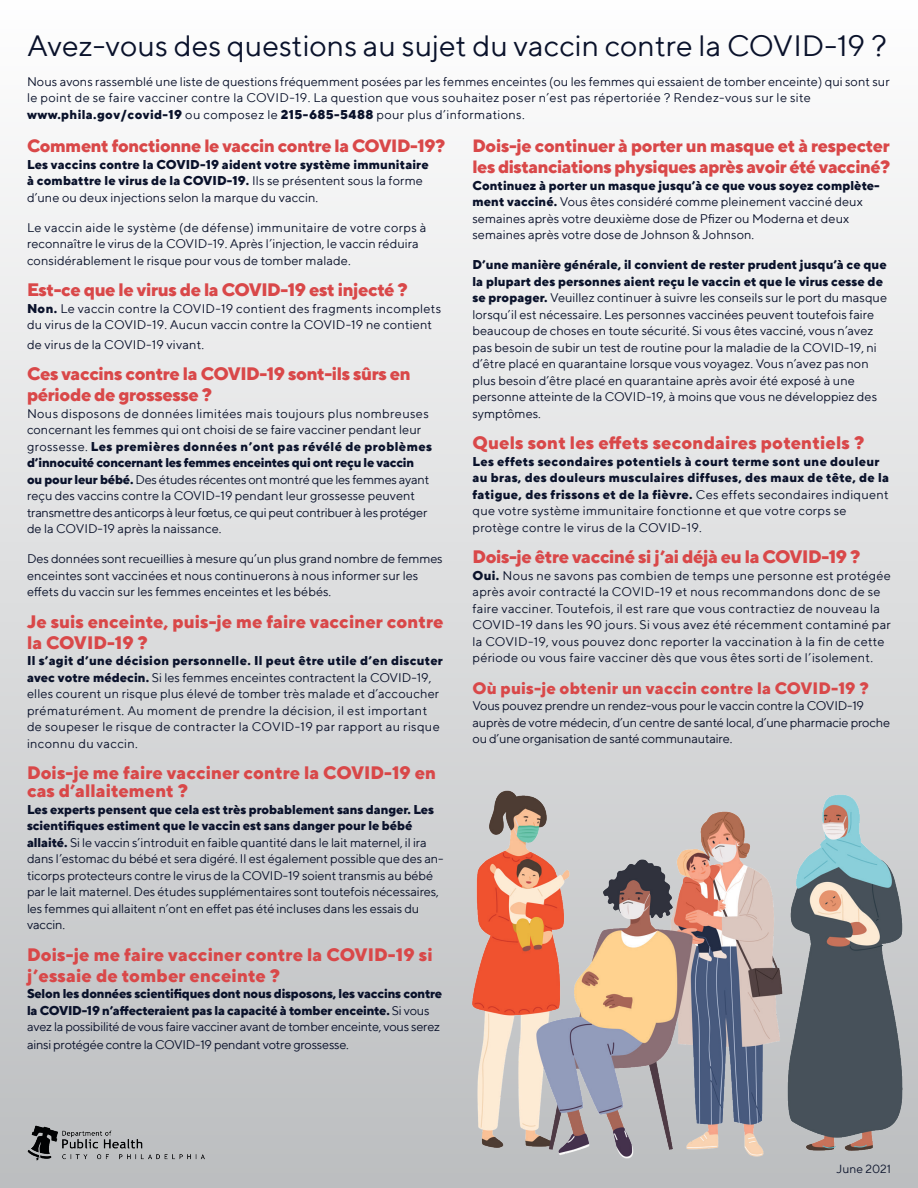
<style>
.page{position:relative;width:918px;height:1188px;background:#fff}
.page>*{position:absolute;margin:0;border:0;box-sizing:border-box;transform-origin:0 0}
.t1{font:30px "TT Norms";color:#0a122b}
.t2{font:800 18px/21px "TT Norms";color:#d94849}
.t3{font:800 18px/21px "TT Norms";letter-spacing:-.025em;color:#d94849}
.t4{font:800 17.85px/21px "TT Norms";letter-spacing:-.025em;color:#d94849}
.t5{font:800 16.5px "TT Norms";letter-spacing:.005em;color:#d94849}
.t6{font:12.75px/16.5px "TT Norms";color:#0a122b}
.t7{font:800 12.75px/16.5px "TT Norms";letter-spacing:.005em;color:#0a122b}
.t8{font:12.75px/16.5px "TT Norms";letter-spacing:.02em;color:#0a122b}
.t9{font:12.75px/16.5px "TT Norms";letter-spacing:.025em;color:#0a122b}
.t10{font:800 12.75px/16.5px "TT Norms";letter-spacing:-.02em;color:#0a122b}
.t11{font:12.75px "TT Norms";letter-spacing:-.02em;color:#0a122b}
.t12{font:12px "TT Norms";color:#0e162e}
.s1{font-weight:800}
.s2{font-weight:400}
</style>
<div class="page">
<div style="left:0;top:0;width:918px;height:1188px;background:linear-gradient(to bottom,#fefefe,#bcbec0)"></div>
<img style="left:472px;top:790px;width:432px;height:371px">
<img style="left:27px;top:1125px;width:189px;height:36px">
<p class="t1" style="left:27px;top:27px;width:861px">Avez-vous des questions au sujet du vaccin contre la COVID-19 ?</p>
<p class="t6" style="left:27px;top:73px;width:864px">Nous avons rassemblé une liste de questions fréquemment posées par les femmes enceintes (ou les femmes qui essaient de tomber enceinte) qui sont sur le point de se faire vacciner contre la COVID-19. La question que vous souhaitez poser n’est pas répertoriée ? Rendez-vous sur le site <span class="s1">www.phila.gov/covid-19</span> ou composez le <span class="s1">215-685-5488</span> pour plus d’informations.</p>
<p class="t4" style="left:27px;top:135px;width:420px">Comment fonctionne le vaccin contre la COVID-19?</p>
<p class="t7" style="left:27px;top:156px;width:403px">Les vaccins contre la COVID-19 aident votre système immunitaire à combattre le virus de la COVID-19. <span class="s2">Ils se présentent sous la forme d’une ou deux injections selon la marque du vaccin.</span></p>
<p class="t6" style="left:27px;top:219px;width:401px">Le vaccin aide le système (de défense) immunitaire de votre corps à reconnaître le virus de la COVID-19. Après l’injection, le vaccin réduira considérablement le risque pour vous de tomber malade.</p>
<p class="t3" style="left:27px;top:279px;width:382px">Est-ce que le virus de la COVID-19 est injecté ?</p>
<p class="t6" style="left:27px;top:300px;width:416px"><span class="s1">Non.</span> Le vaccin contre la COVID-19 contient des fragments incomplets du virus de la COVID-19. Aucun vaccin contre la COVID-19 ne contient</p>
<p class="t6" style="left:27px;top:336px;width:179px">de virus de la COVID-19 vivant.</p>
<p class="t3" style="left:27px;top:363px;width:385px">Ces vaccins contre la COVID-19 sont-ils sûrs en période de grossesse ?</p>
<p class="t6" style="left:27px;top:405px;width:407px">Nous disposons de données limitées mais toujours plus nombreuses concernant les femmes qui ont choisi de se faire vacciner pendant leur grossesse. <span class="s1">Les premières données n’ont pas révélé de problèmes d’innocuité concernant les femmes enceintes qui ont reçu le vaccin ou pour leur bébé.</span> Des études récentes ont montré que les femmes ayant reçu des vaccins contre la COVID-19 pendant leur grossesse peuvent transmettre des anticorps à leur fœtus, ce qui peut contribuer à les protéger de la COVID-19 après la naissance.</p>
<p class="t6" style="left:27px;top:550px;width:417px">Des données sont recueillies à mesure qu’un plus grand nombre de femmes enceintes sont vaccinées et nous continuerons à nous informer sur les effets du vaccin sur les femmes enceintes et les bébés.</p>
<p class="t2" style="left:27px;top:611px;width:418px">Je suis enceinte, puis-je me faire vacciner contre la COVID-19 ?</p>
<p class="t9" style="left:27px;top:652px;width:418px"><span class="s1">Il s’agit d’une décision personnelle. Il peut être utile d’en discuter avec votre médecin.</span> Si les femmes enceintes contractent la COVID-19, elles courent un risque plus élevé de tomber très malade et d’accoucher prématurément. Au moment de prendre la décision, il est important de soupeser le risque de contracter la COVID-19 par rapport au risque inconnu du vaccin.</p>
<p class="t2" style="left:27px;top:764px;width:411px;line-height:18px">Dois-je me faire vacciner contre la COVID-19 en cas d’allaitement ?</p>
<p class="t6" style="left:27px;top:801px;width:418px"><span class="s1">Les experts pensent que cela est très probablement sans danger. Les scientifiques estiment que le vaccin est sans danger pour le bébé allaité.</span> Si le vaccin s’introduit en faible quantité dans le lait maternel, il ira dans l’estomac du bébé et sera digéré. Il est également possible que des an&shy;ticorps protecteurs contre le virus de la COVID-19 soient transmis au bébé par le lait maternel. Des études supplémentaires sont toutefois nécessaires, les femmes qui allaitent n’ont en effet pas été incluses dans les essais du vaccin.</p>
<p class="t2" style="left:27px;top:944px;width:407px">Dois-je me faire vacciner contre la COVID-19 si j’essaie de tomber enceinte ?</p>
<p class="t10" style="left:27px;top:985px;width:417px">Selon les données scientifiques dont nous disposons, les vaccins contre la COVID-19 n’affecteraient pas la capacité à tomber enceinte. <span class="s2">Si vous avez la possibilité de vous faire vacciner avant de tomber enceinte, vous serez</span></p>
<p class="t11" style="left:27px;top:1037px;width:324px">ainsi protégée contre la COVID-19 pendant votre grossesse.</p>
<p class="t4" style="left:472px;top:135px;width:419px">Dois-je continuer à porter un masque et à respecter les distanciations physiques après avoir été vacciné?</p>
<p class="t6" style="left:472px;top:177px;width:409px"><span class="s1">Continuez à porter un masque jusqu’à ce que vous soyez complète&shy;ment vacciné.</span> Vous êtes considéré comme pleinement vacciné deux semaines après votre deuxième dose de Pfizer ou Moderna et deux semaines après votre dose de Johnson &amp; Johnson.</p>
<p class="t6" style="left:472px;top:256px;width:416px"><span class="s1">D’une manière générale, il convient de rester prudent jusqu’à ce que la plupart des personnes aient reçu le vaccin et que le virus cesse de se propager.</span> Veuillez continuer à suivre les conseils sur le port du masque lorsqu’il est nécessaire. Les personnes vaccinées peuvent toutefois faire beaucoup de choses en toute sécurité. Si vous êtes vacciné, vous n’avez pas besoin de subir un test de routine pour la maladie de la COVID-19, ni d’être placé en quarantaine lorsque vous voyagez. Vous n’avez pas non plus besoin d’être placé en quarantaine après avoir été exposé à une personne atteinte de la COVID-19, à moins que vous ne développiez des symptômes.</p>
<p class="t2" style="left:472px;top:432px;width:393px">Quels sont les effets secondaires potentiels ?</p>
<p class="t7" style="left:472px;top:453px;width:418px">Les effets secondaires potentiels à court terme sont une douleur au bras, des douleurs musculaires diffuses, des maux de tête, de la fatigue, des frissons et de la fièvre. <span class="s2">Ces effets secondaires indiquent que votre système immunitaire fonctionne et que votre corps se protège contre le virus de la COVID-19.</span></p>
<p class="t3" style="left:472px;top:546px;width:389px">Dois-je être vacciné si j’ai déjà eu la COVID-19 ?</p>
<p class="t8" style="left:472px;top:567px;width:420px"><span class="s1">Oui.</span> Nous ne savons pas combien de temps une personne est protégée après avoir contracté la COVID-19 et nous recommandons donc de se faire vacciner. Toutefois, il est rare que vous contractiez de nouveau la COVID-19 dans les 90 jours. Si vous avez été récemment contaminé par la COVID-19, vous pouvez donc reporter la vaccination à la fin de cette période ou vous faire vacciner dès que vous êtes sorti de l’isolement.</p>
<p class="t5" style="left:472px;top:677px;width:398px">Où puis-je obtenir un vaccin contre la COVID-19 ?</p>
<p class="t6" style="left:472px;top:697px;width:419px">Vous pouvez prendre un rendez-vous pour le vaccin contre la COVID-19 auprès de votre médecin, d’un centre de santé local, d’une pharmacie proche ou d’une organisation de santé communautaire.</p>
<p class="t12" style="left:837px;top:1161px;width:56px">June 2021</p>
</div>
